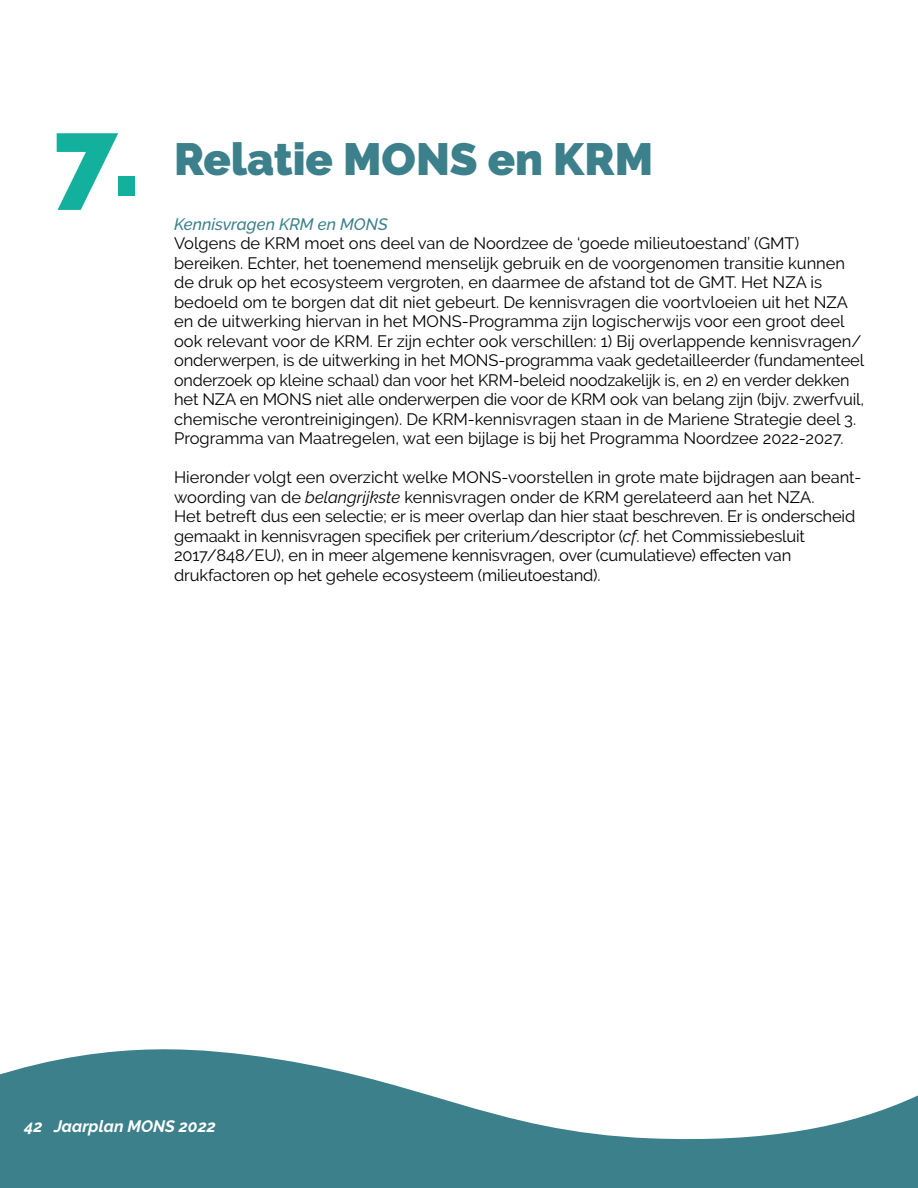
<style>
.page{position:relative;width:918px;height:1188px;background:#fff}
.page>*{position:absolute;margin:0;border:0;box-sizing:border-box;transform-origin:0 0}
.H2_NZ_Hoofdstuk_KOP{font:900 108px "Raleway";color:#14b09e}
.H2_NZ_Hoofdstuk_KOP-2{font:900 45px "Raleway";color:#3b808a}
.P_NZ_Broodtekst{font:16.5px/19.5px "Raleway";letter-spacing:-.005em;color:#000}
.P_NZ_Tussenkop{font:italic 500 16.5px "Raleway";color:#3b808a}
.t1{font:italic 700 16.5px "Raleway";color:#fff}
.s1{font-style:italic}
</style>
<div class="page">
<svg style="left:0;top:1049px;width:918px;height:139px;fill:#3b808a"></svg>
<h2 class="H2_NZ_Hoofdstuk_KOP" style="left:53px;top:96px;width:88px">7.</h2>
<h2 class="H2_NZ_Hoofdstuk_KOP-2" style="left:174px;top:134px;width:481px">Relatie MONS en KRM</h2>
<p class="P_NZ_Tussenkop" style="left:174px;top:214px;width:215px">Kennisvragen KRM en MONS</p>
<p class="P_NZ_Broodtekst" style="left:174px;top:233px;width:692px">Volgens de KRM moet ons deel van de Noordzee de ‘goede milieutoestand’ (GMT) bereiken. Echter, het toenemend menselijk gebruik en de voorgenomen transitie kunnen de druk op het ecosysteem vergroten, en daarmee de afstand tot de GMT. Het NZA is bedoeld om te borgen dat dit niet gebeurt. De kennisvragen die voortvloeien uit het NZA en de uitwerking hiervan in het MONS-Programma zijn logischerwijs voor een groot deel ook relevant voor de KRM. Er zijn echter ook verschillen: 1) Bij overlappende kennisvragen/ onderwerpen, is de uitwerking in het MONS-programma vaak gedetailleerder (fundamenteel onderzoek op kleine schaal) dan voor het KRM-beleid noodzakelijk is, en 2) en verder dekken het NZA en MONS niet alle onderwerpen die voor de KRM ook van belang zijn (bijv. zwerfvuil, chemische verontreinigingen). De KRM-kennisvragen staan in de Mariene Strategie deel 3.<br>Programma van Maatregelen, wat een bijlage is bij het Programma Noordzee 2022-2027.</p>
<p class="P_NZ_Broodtekst" style="left:174px;top:467px;width:687px">Hieronder volgt een overzicht welke MONS-voorstellen in grote mate bijdragen aan beant&shy;woording van de <span class="s1">belangrijkste</span> kennisvragen onder de KRM gerelateerd aan het NZA.<br>Het betreft dus een selectie; er is meer overlap dan hier staat beschreven. Er is onderscheid gemaakt in kennisvragen specifiek per criterium/descriptor (<span class="s1">cf</span>. het Commissiebesluit 2017/848/EU), en in meer algemene kennisvragen, over (cumulatieve) effecten van drukfactoren op het gehele ecosysteem (milieutoestand).</p>
<p class="t1" style="left:24px;top:1117px;width:193px">42 Jaarplan MONS 2022</p>
</div>
